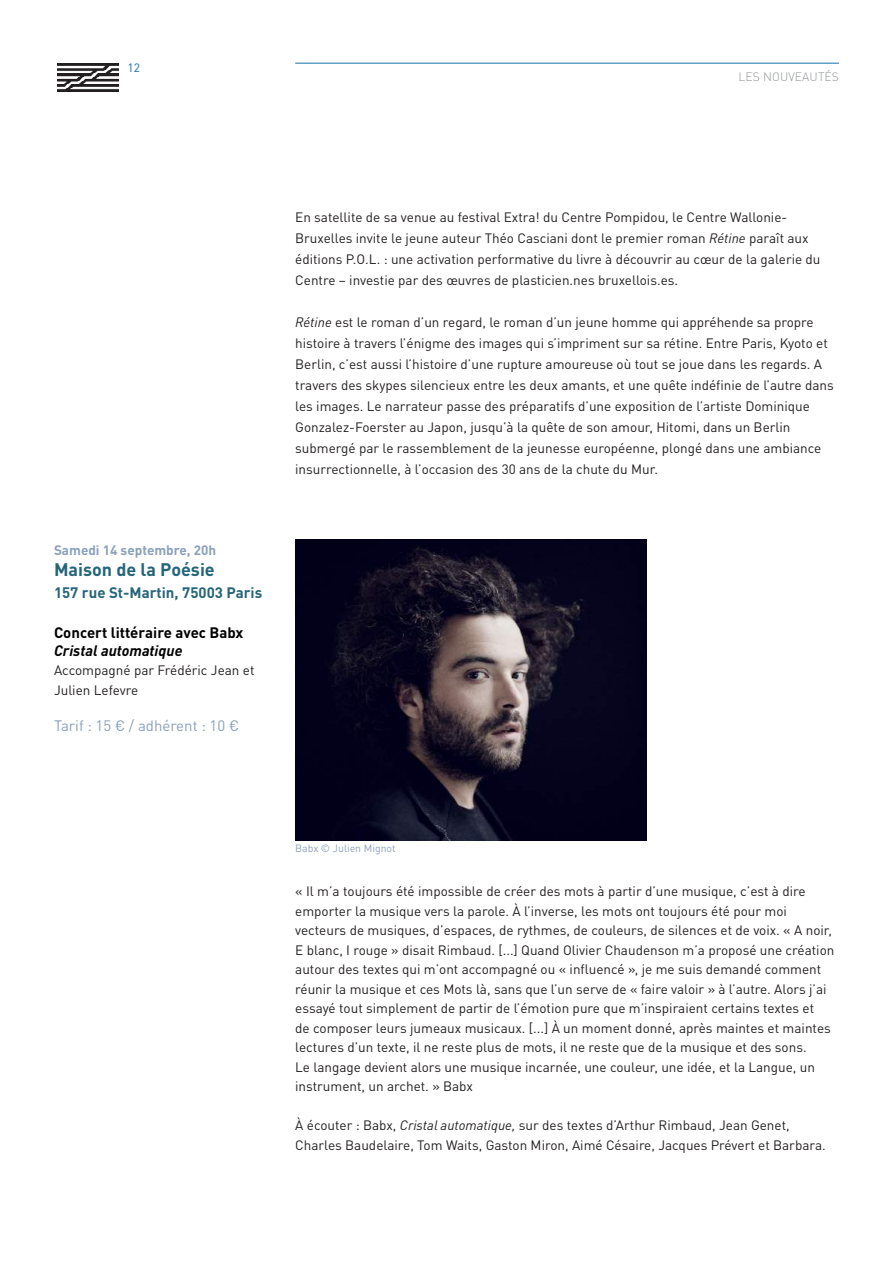
<style>
.page{position:relative;width:893px;height:1263px;background:#fff}
.page>*{position:absolute;margin:0;border:0;box-sizing:border-box;transform-origin:0 0}
.t1{font:700 18px "DINOT";color:#246579}
.t2{font:700 15px "DINOT";color:#246579}
.t3{font:700 15px "DINOT";color:#000}
.t4{font:15px "DINOT";color:#8aa0bc}
.t5{font:italic 700 15px "DINOT";color:#000}
.t6{font:13.5px/19.5px "DINOT";color:#231f20}
.t7{font:700 13.5px "DINOT";color:#8aa0bc}
.t8{font:300 12px "DINOT";letter-spacing:.01em;color:#939598}
.t9{font:12px "DINOT";color:#1570a9}
.t10{font:10.5px "DINOT";color:#8aa0bc}
.s1{font-weight:300;color:#9d1b30}
.s2{font-style:italic}
</style>
<div class="page">
<img style="left:58px;top:63px;width:60px;height:29px">
<hr style="left:295px;top:63px;width:544px;height:1px;background:#1570a9">
<img style="left:295px;top:539px;width:351px;height:302px">
<p class="t9" style="left:127px;top:61px;width:14px"><span class="s1">2</span>12</p>
<p class="t8" style="left:739px;top:69px;width:102px">LES NOUVEAUTÉS</p>
<p class="t7" style="left:54px;top:541px;width:164px">Samedi 14 septembre, 20h</p>
<h1 class="t1" style="left:54px;top:558px;width:162px">Maison de la Poésie</h1>
<p class="t2" style="left:54px;top:583px;width:210px">157 rue St-Martin, 75003 Paris</p>
<p class="t3" style="left:54px;top:622px;width:191px">Concert littéraire avec Babx</p>
<p class="t5" style="left:54px;top:640px;width:130px">Cristal automatique</p>
<p class="t6" style="left:54px;top:660px;width:202px">Accompagné par Frédéric Jean et<br>Julien Lefevre</p>
<p class="t4" style="left:54px;top:716px;width:187px">Tarif : 15 € / adhérent : 10 €</p>
<p class="t6" style="left:295px;top:206px;width:527px;line-height:21px">En satellite de sa venue au festival Extra! du Centre Pompidou, le Centre Wallonie-Bruxelles invite le jeune auteur Théo Casciani dont le premier roman <span class="s2">Rétine</span> paraît aux éditions P.O.L. : une activation performative du livre à découvrir au cœur de la galerie du Centre – investie par des œuvres de plasticien.nes bruxellois.es.</p>
<p class="t6" style="left:295px;top:311px;width:540px;line-height:21px"><span class="s2">Rétine</span> est le roman d’un regard, le roman d’un jeune homme qui appréhende sa propre histoire à travers l’énigme des images qui s’impriment sur sa rétine. Entre Paris, Kyoto et Berlin, c’est aussi l’histoire d’une rupture amoureuse où tout se joue dans les regards. A travers des skypes silencieux entre les deux amants, et une quête indéfinie de l’autre dans les images. Le narrateur passe des préparatifs d’une exposition de l’artiste Dominique Gonzalez-Foerster au Japon, jusqu’à la quête de son amour, Hitomi, dans un Berlin submergé par le rassemblement de la jeunesse européenne, plongé dans une ambiance insurrectionnelle, à l’occasion des 30 ans de la chute du Mur.</p>
<p class="t10" style="left:295px;top:841px;width:102px">Babx © Julien Mignot</p>
<p class="t6" style="left:295px;top:881px;width:541px">« Il m’a toujours été impossible de créer des mots à partir d’une musique, c’est à dire emporter la musique vers la parole. À l’inverse, les mots ont toujours été pour moi vecteurs de musiques, d’espaces, de rythmes, de couleurs, de silences et de voix. « A noir, E blanc, I rouge » disait Rimbaud. [...] Quand Olivier Chaudenson m’a proposé une création autour des textes qui m’ont accompagné ou « influencé », je me suis demandé comment réunir la musique et ces Mots là, sans que l’un serve de « faire valoir » à l’autre. Alors j’ai essayé tout simplement de partir de l’émotion pure que m’inspiraient certains textes et<br>de composer leurs jumeaux musicaux. [...] À un moment donné, après maintes et maintes lectures d’un texte, il ne reste plus de mots, il ne reste que de la musique et des sons.<br>Le langage devient alors une musique incarnée, une couleur, une idée, et la Langue, un instrument, un archet. » Babx</p>
<p class="t6" style="left:295px;top:1115px;width:532px">À écouter : Babx, <span class="s2">Cristal automatique,</span> sur des textes d’Arthur Rimbaud, Jean Genet,<br>Charles Baudelaire, Tom Waits, Gaston Miron, Aimé Césaire, Jacques Prévert et Barbara.</p>
</div>
